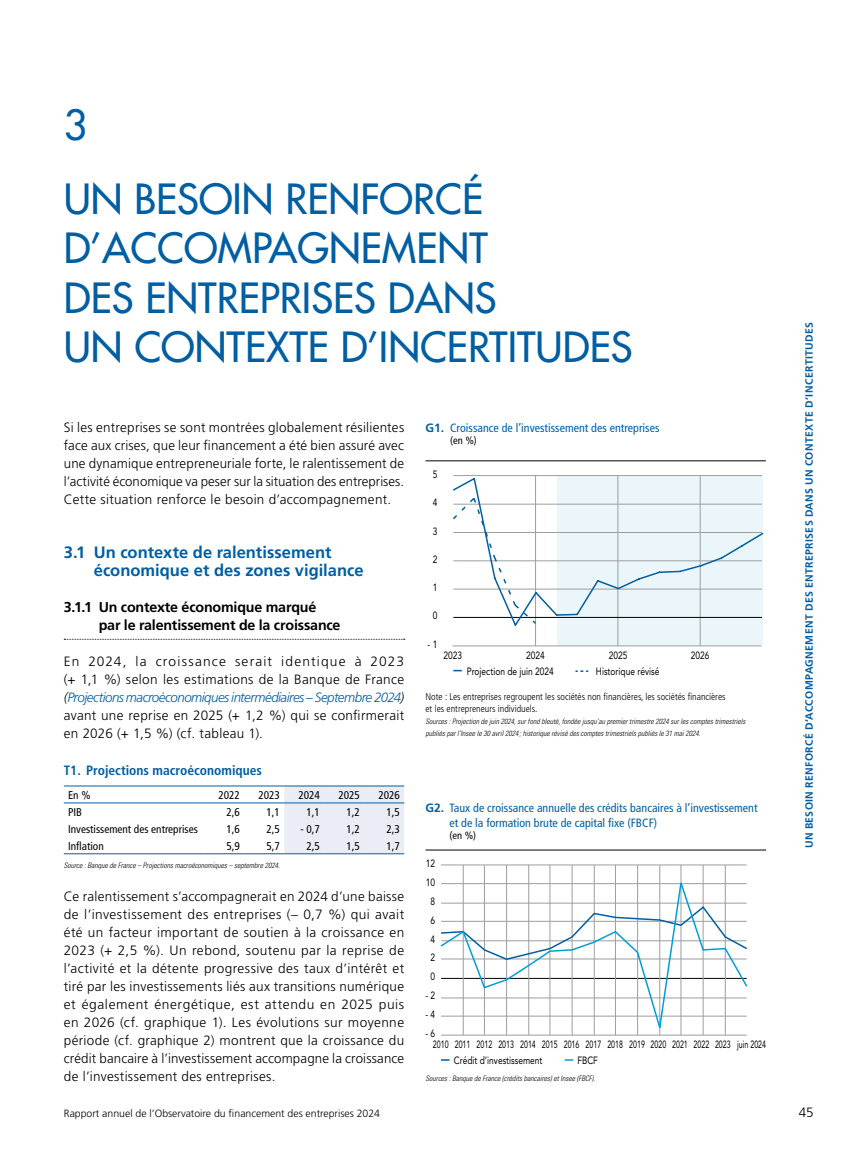
<style>
.page{position:relative;width:851px;height:1170px;background:#fff}
.page>*{position:absolute;margin:0;border:0;box-sizing:border-box;transform-origin:0 0}
.t1{font:500 40.5px/49.5px "Futura Std";color:#005ea3}
.t2{font:700 16.5px/18px "Frutiger LT Std";color:#005ea3}
.t3{font:700 14.25px/18px "Frutiger LT Std";letter-spacing:-.01em;color:#000}
.t4{font:300 13.5px/18px "Frutiger LT Std";letter-spacing:.02em;color:#000;text-align:justify}
.t5{font:700 condensed 13.5px "Frutiger LT Std";color:#005ea3}
.t6{font:condensed 12px/14.4px "Frutiger LT Std";color:#005ea3}
.t7{font:condensed 11.25px "Frutiger LT Std";color:#000}
.t8{font:10.5px/15.6px "Avenir LT Std";color:#000;scale:.67 1}
.t9{font:10.5px "Avenir LT Std";color:#000;scale:.8 1}
.t10{font:700 10.5px "Frutiger LT Std";letter-spacing:.035em;color:#005ea3}
.t11{font:300 10.5px "Frutiger LT Std";color:#000}
.t12{font:condensed 10.5px "Frutiger LT Std";color:#000}
.t13{font:300 condensed 9.75px/12px "Frutiger LT Std";color:#000}
.t14{font:italic 300 condensed 7.5px/12px "Univers LT Std";color:#000}
.s1{font-style:italic}
.s2{font-style:italic;color:#005ea3}
.s3{font-weight:700;font-stretch:normal}
</style>
<div class="page">
<svg style="left:64px;top:639px;width:341px;height:1px"></svg>
<div style="left:284px;top:786px;width:120px;height:67px;background:#ebedf6"></div>
<hr style="left:64px;top:785px;width:140px;height:1px;background:#005ea3">
<hr style="left:204px;top:785px;width:40px;height:1px;background:#005ea3">
<hr style="left:244px;top:785px;width:40px;height:1px;background:#005ea3">
<hr style="left:284px;top:785px;width:40px;height:1px;background:#005ea3">
<hr style="left:324px;top:785px;width:40px;height:1px;background:#005ea3">
<hr style="left:364px;top:785px;width:40px;height:1px;background:#005ea3">
<hr style="left:64px;top:802px;width:140px;height:1px;background:#005ea3">
<hr style="left:204px;top:802px;width:40px;height:1px;background:#005ea3">
<hr style="left:244px;top:802px;width:40px;height:1px;background:#005ea3">
<hr style="left:284px;top:802px;width:40px;height:1px;background:#005ea3">
<hr style="left:324px;top:802px;width:40px;height:1px;background:#005ea3">
<hr style="left:364px;top:802px;width:40px;height:1px;background:#005ea3">
<hr style="left:64px;top:853px;width:140px;height:1px;background:#005ea3">
<hr style="left:204px;top:853px;width:40px;height:1px;background:#005ea3">
<hr style="left:244px;top:853px;width:40px;height:1px;background:#005ea3">
<hr style="left:284px;top:853px;width:40px;height:1px;background:#005ea3">
<hr style="left:324px;top:853px;width:40px;height:1px;background:#005ea3">
<hr style="left:364px;top:853px;width:40px;height:1px;background:#005ea3">
<hr style="left:425px;top:849px;width:341px;height:1px;background:#000">
<hr style="left:441px;top:864px;width:305px;height:1px;background:#9c9e9f">
<hr style="left:441px;top:1034px;width:305px;height:1px;background:#9c9e9f">
<hr style="left:725px;top:864px;width:1px;height:171px;background:#9c9e9f">
<hr style="left:702px;top:864px;width:1px;height:171px;background:#9c9e9f">
<hr style="left:680px;top:864px;width:1px;height:171px;background:#9c9e9f">
<hr style="left:659px;top:864px;width:1px;height:171px;background:#9c9e9f">
<hr style="left:637px;top:864px;width:1px;height:171px;background:#9c9e9f">
<hr style="left:615px;top:864px;width:1px;height:171px;background:#9c9e9f">
<hr style="left:594px;top:864px;width:1px;height:171px;background:#9c9e9f">
<hr style="left:571px;top:864px;width:1px;height:171px;background:#9c9e9f">
<hr style="left:549px;top:864px;width:1px;height:171px;background:#9c9e9f">
<hr style="left:528px;top:864px;width:1px;height:171px;background:#9c9e9f">
<hr style="left:506px;top:864px;width:1px;height:171px;background:#9c9e9f">
<hr style="left:484px;top:864px;width:1px;height:171px;background:#9c9e9f">
<hr style="left:463px;top:864px;width:1px;height:171px;background:#9c9e9f">
<svg style="left:440px;top:876px;width:308px;height:158px"></svg>
<hr style="left:425px;top:460px;width:340px;height:1px;background:#000">
<div style="left:556px;top:476px;width:206px;height:169px;background:#ebf6fb"></div>
<hr style="left:699px;top:475px;width:1px;height:171px;background:#9c9e9f">
<hr style="left:617px;top:475px;width:1px;height:171px;background:#9c9e9f">
<hr style="left:535px;top:475px;width:1px;height:171px;background:#9c9e9f">
<hr style="left:453px;top:475px;width:309px;height:1px;background:#9c9e9f">
<hr style="left:452px;top:645px;width:309px;height:1px;background:#9c9e9f">
<svg style="left:575px;top:670px;width:13px;height:2px"></svg>
<svg style="left:453px;top:669px;width:9px;height:2px"></svg>
<svg style="left:453px;top:476px;width:309px;height:151px"></svg>
<h1 class="t1" style="left:64px;top:100px;width:25px">3</h1>
<h1 class="t1" style="left:64px;top:174px;width:570px">UN BESOIN RENFORCÉ<br>D’ACCOMPAGNEMENT<br>DES ENTREPRISES DANS<br>UN CONTEXTE D’INCERTITUDES</h1>
<p class="t4" style="left:64px;top:419px;width:342px">Si les entreprises se sont montrées globalement résilientes face aux crises, que leur financement a été bien assuré avec une dynamique entrepreneuriale forte, le ralentissement de l’activité économique va peser sur la situation des entreprises.<br>Cette situation renforce le besoin d’accompagnement.</p>
<p class="t2" style="left:94px;top:543px;width:271px;text-indent:-30px">3.1 Un contexte de ralentissement économique et des zones vigilance</p>
<p class="t3" style="left:99px;top:598px;width:243px;text-indent:-35px">3.1.1 Un contexte économique marqué par le ralentissement de la croissance</p>
<p class="t4" style="left:64px;top:653px;width:342px">En 2024, la croissance serait identique à 2023 (+ 1,1 %) selon les estimations de la Banque de France <span class="s1">(</span><span class="s2">Projections macroéconomiques intermédiaires – Septembre 2024</span><span class="s1">) </span>avant une reprise en 2025 (+ 1,2 %) qui se confirmerait en 2026 (+ 1,5 %) (cf. tableau 1).</p>
<p class="t5" style="left:64px;top:762px;width:200px">T1. Projections macroéconomiques</p>
<p class="t7" style="left:68px;top:788px;width:24px">En %</p>
<p class="t7" style="left:218px;top:788px;width:23px">2022</p>
<p class="t7" style="left:258px;top:788px;width:23px">2023</p>
<p class="t7" style="left:298px;top:788px;width:23px">2024</p>
<p class="t7" style="left:338px;top:788px;width:23px">2025</p>
<p class="t7" style="left:378px;top:788px;width:23px">2026</p>
<p class="t7" style="left:68px;top:805px;width:15px">PIB</p>
<p class="t7" style="left:226px;top:805px;width:15px">2,6</p>
<p class="t7" style="left:266px;top:805px;width:15px">1,1</p>
<p class="t7" style="left:306px;top:805px;width:15px">1,1</p>
<p class="t7" style="left:346px;top:805px;width:15px">1,2</p>
<p class="t7" style="left:386px;top:805px;width:15px">1,5</p>
<p class="t7" style="left:68px;top:822px;width:131px">Investissement des entreprises</p>
<p class="t7" style="left:226px;top:822px;width:15px">1,6</p>
<p class="t7" style="left:266px;top:822px;width:15px">2,5</p>
<p class="t7" style="left:300px;top:822px;width:21px">- 0,7</p>
<p class="t7" style="left:346px;top:822px;width:15px">1,2</p>
<p class="t7" style="left:386px;top:822px;width:15px">2,3</p>
<p class="t7" style="left:68px;top:839px;width:37px">Inflation</p>
<p class="t7" style="left:226px;top:839px;width:15px">5,9</p>
<p class="t7" style="left:266px;top:839px;width:15px">5,7</p>
<p class="t7" style="left:306px;top:839px;width:15px">2,5</p>
<p class="t7" style="left:346px;top:839px;width:15px">1,5</p>
<p class="t7" style="left:386px;top:839px;width:15px">1,7</p>
<p class="t14" style="left:64px;top:859px;width:217px">Source : Banque de France – Projections macroéconomiques – septembre 2024.</p>
<p class="t4" style="left:64px;top:887px;width:342px">Ce ralentissement s’accompagnerait en 2024 d’une baisse de l’investissement des entreprises (– 0,7 %) qui avait été un facteur important de soutien à la croissance en 2023 (+ 2,5 %). Un rebond, soutenu par la reprise de l’activité et la détente progressive des taux d’intérêt et tiré par les investissements liés aux transitions numérique et également énergétique, est attendu en 2025 puis en 2026 (cf. graphique 1). Les évolutions sur moyenne période (cf. graphique 2) montrent que la croissance du crédit bancaire à l’investissement accompagne la croissance de l’investissement des entreprises.</p>
<p class="t6" style="left:425px;top:420px;width:235px"><span class="s3">G1.</span> Croissance de l’investissement des entreprises</p>
<p class="t12" style="left:450px;top:434px;width:28px">(en %)</p>
<p class="t9" style="left:432px;top:468px;width:7px">5</p>
<p class="t9" style="left:432px;top:496px;width:7px">4</p>
<p class="t9" style="left:432px;top:525px;width:7px">3</p>
<p class="t9" style="left:432px;top:553px;width:7px">2</p>
<p class="t9" style="left:432px;top:581px;width:7px">1</p>
<p class="t9" style="left:432px;top:609px;width:7px">0</p>
<p class="t9" style="left:427px;top:638px;width:14px">- 1</p>
<p class="t9" style="left:443px;top:649px;width:25px">2023</p>
<p class="t9" style="left:526px;top:649px;width:25px">2024</p>
<p class="t9" style="left:608px;top:649px;width:25px">2025</p>
<p class="t9" style="left:690px;top:649px;width:25px">2026</p>
<p class="t9" style="left:466px;top:665px;width:110px">Projection de juin 2024</p>
<p class="t9" style="left:596px;top:665px;width:81px">Historique révisé</p>
<p class="t13" style="left:425px;top:691px;width:301px">Note : Les entreprises regroupent les sociétés non financières, les sociétés financières et les entrepreneurs individuels.</p>
<p class="t14" style="left:425px;top:715px;width:321px">Sources : Projection de juin 2024, sur fond bleuté, fondée jusqu’au premier trimestre 2024 sur les comptes trimestriels publiés par l’Insee le 30 avril 2024 ; historique révisé des comptes trimestriels publiés le 31 mai 2024.</p>
<p class="t6" style="left:449px;top:800px;width:309px;text-indent:-24px"><span class="s3">G2.</span> Taux de croissance annuelle des crédits bancaires à l’investissement et de la formation brute de capital fixe (FBCF)</p>
<p class="t12" style="left:449px;top:828px;width:28px">(en %)</p>
<p class="t9" style="left:426px;top:857px;width:13px">12</p>
<p class="t9" style="left:426px;top:876px;width:13px">10</p>
<p class="t9" style="left:430px;top:895px;width:7px">8</p>
<p class="t9" style="left:430px;top:913px;width:7px">6</p>
<p class="t9" style="left:430px;top:932px;width:7px">4</p>
<p class="t9" style="left:430px;top:951px;width:7px">2</p>
<p class="t9" style="left:430px;top:970px;width:7px">0</p>
<p class="t9" style="left:425px;top:989px;width:14px">- 2</p>
<p class="t9" style="left:425px;top:1008px;width:14px">- 4</p>
<p class="t9" style="left:425px;top:1027px;width:14px">- 6</p>
<p class="t8" style="left:453px;top:1036px;width:467px;text-indent:-21px">2010 2011 2012 2013 2014 2015 2016 2017 2018 2019 2020 2021 2022 2023 juin 2024<br>Crédit d’investissement</p>
<p class="t9" style="left:577px;top:1054px;width:27px">FBCF</p>
<p class="t14" style="left:425px;top:1071px;width:171px">Sources : Banque de France (crédits bancaires) et Insee (FBCF).</p>
<p class="t10" style="left:802px;top:848px;width:527px;rotate:-90deg">UN BESOIN RENFORCÉ D’ACCOMPAGNEMENT DES ENTREPRISES DANS UN CONTEXTE D’INCERTITUDES</p>
<p class="t11" style="left:64px;top:1106px;width:318px">Rapport annuel de l’Observatoire du financement des entreprises 2024</p>
<p class="t4" style="left:798px;top:1103px;width:16px">45</p>
</div>
